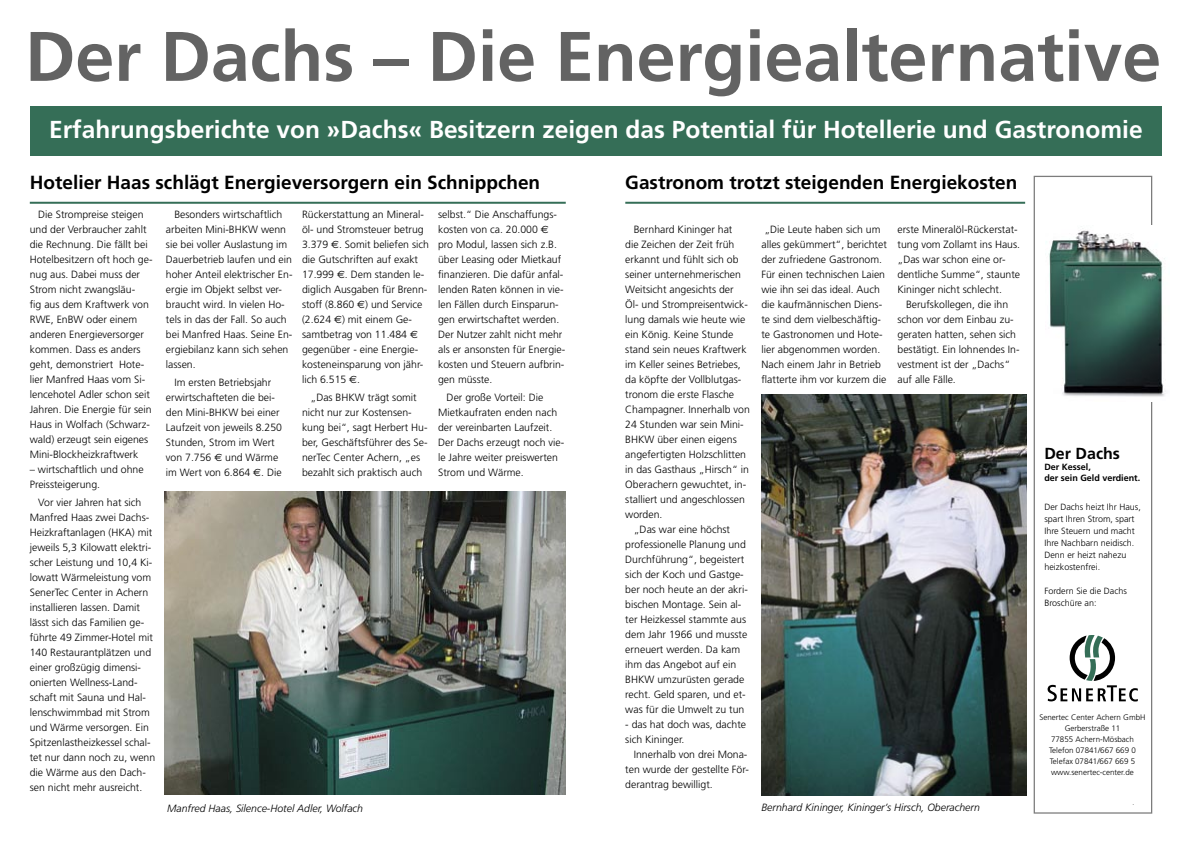
<style>
.page{position:relative;width:1191px;height:842px;background:#fff}
.page>*{position:absolute;margin:0;border:0;box-sizing:border-box;transform-origin:0 0}
.Fließtext{font:700 70px "Frutiger";color:#636363}
.Fließtext-2{font:700 24.5px "Frutiger";color:#fff}
.Fließtext-3{font:700 19px "Frutiger";color:#000}
.Kopfzeile{font:700 19px "Frutiger";color:#000}
.t1{font:700 16px "Frutiger";color:#000}
.Fließtext-4{font:300 10.5px/15px "Frutiger";color:#000}
.Bildunterschrift{font:italic 300 10.5px "Frutiger";color:#000}
.t2{font:300 9px/12px "Frutiger";color:#000}
.t3{font:700 9px "Frutiger";color:#000}
.t4{font:300 8px "Frutiger";color:#000}
.t5{font:300 6.6px "Frutiger";color:#000}
.s1{font-family:"Euro Sans";font-weight:400}
</style>
<div class="page">
<img style="left:761px;top:394px;width:265px;height:402px">
<img style="left:164px;top:492px;width:402px;height:303px">
<hr style="left:625px;top:202px;width:400px;height:2px;background:#356e57">
<hr style="left:30px;top:202px;width:536px;height:2px;background:#356e57">
<div style="left:30px;top:106px;width:1131px;height:49px;background:#356e57"></div>
<div style="left:1033px;top:176px;width:119px;height:638px;border:1px solid #7c7c7c"></div>
<img style="left:1049px;top:226px;width:117px;height:176px">
<svg style="left:1047px;top:635px;width:90px;height:66px"></svg>
<p class="Fließtext" style="left:25px;top:15px;width:1137px">Der Dachs – Die Energiealternative</p>
<p class="Fließtext-2" style="left:49px;top:115px;width:1095px">Erfahrungsberichte von »Dachs« Besitzern zeigen das Potential für Hotellerie und Gastronomie</p>
<p class="Fließtext-3" style="left:30px;top:171px;width:512px">Hotelier Haas schlägt Energieversorgern ein Schnippchen</p>
<p class="Kopfzeile" style="left:625px;top:171px;width:394px">Gastronom trotzt steigenden Energiekosten</p>
<p class="Fließtext-4" style="left:302px;top:207px;width:128px">Rückerstattung an Mineral&shy;öl- und Stromsteuer betrug<br>3.379 <span class="s1">€</span>. Somit beliefen sich die Gutschriften auf exakt<br>17.999 <span class="s1">€</span>. Dem standen le&shy;diglich Ausgaben für Brenn&shy;stoff (8.860 <span class="s1">€</span>) und Service (2.624 <span class="s1">€</span>) mit einem Ge&shy;samtbetrag von 11.484 <span class="s1">€ </span>gegenüber - eine Energie&shy;kosteneinsparung von jähr&shy;lich 6.515 <span class="s1">€</span>.</p>
<p class="Fließtext-4" style="left:302px;top:390px;width:127px;text-indent:9px">„Das BHKW trägt somit nicht nur zur Kostensen&shy;kung bei“, sagt Herbert Hu&shy;ber, Geschäftsführer des Se&shy;nerTec Center Achern, „es bezahlt sich praktisch auch</p>
<p class="Fließtext-4" style="left:166px;top:207px;width:128px;text-indent:9px">Besonders wirtschaftlich arbeiten Mini-BHKW wenn sie bei voller Auslastung im<br>Dauerbetrieb laufen und ein hoher Anteil elektrischer En&shy;ergie im Objekt selbst ver&shy;braucht wird. In vielen Ho&shy;tels in das der Fall. So auch bei Manfred Haas. Seine En&shy;ergiebilanz kann sich sehen lassen.</p>
<p class="Fließtext-4" style="left:166px;top:375px;width:118px;text-indent:9px">Im ersten Betriebsjahr erwirtschafteten die bei&shy;den Mini-BHKW bei einer<br>Laufzeit von jeweils 8.250<br>Stunden, Strom im Wert von 7.756 <span class="s1">€</span> und Wärme im Wert von 6.864 <span class="s1">€</span>. Die</p>
<p class="Fließtext-4" style="left:438px;top:207px;width:129px">selbst.“ Die Anschaffungs&shy;kosten von ca. 20.000 <span class="s1">€ </span>pro Modul, lassen sich z.B. über Leasing oder Mietkauf finanzieren. Die dafür anfal&shy;lenden Raten können in vie&shy;len Fällen durch Einsparun&shy;gen erwirtschaftet werden.<br>Der Nutzer zahlt nicht mehr als er ansonsten für Energie&shy;kosten und Steuern aufbrin&shy;gen müsste.</p>
<p class="Fließtext-4" style="left:438px;top:390px;width:128px;text-indent:9px">Der große Vorteil: Die<br>Mietkaufraten enden nach der vereinbarten Laufzeit.<br>Der Dachs erzeugt noch vie&shy;le Jahre weiter preiswerten<br>Strom und Wärme.</p>
<p class="Fließtext-4" style="left:30px;top:207px;width:124px;text-indent:9px">Die Strompreise steigen und der Verbraucher zahlt die Rechnung. Die fällt bei<br>Hotelbesitzern oft hoch ge&shy;nug aus. Dabei muss der<br>Strom nicht zwangsläu-<br>fig aus dem Kraftwerk von<br>RWE, EnBW oder einem anderen Energieversorger kommen. Dass es anders geht, demonstriert Hote&shy;lier Manfred Haas vom Si&shy;lencehotel Adler schon seit<br>Jahren. Die Energie für sein<br>Haus in Wolfach (Schwarz&shy;wald) erzeugt sein eigenes<br>Mini-Blockheizkraftwerk</p>
<p class="Fließtext-4" style="left:30px;top:462px;width:115px">– wirtschaftlich und ohne<br>Preissteigerung.</p>
<p class="Fließtext-4" style="left:30px;top:495px;width:127px;text-indent:9px">Vor vier Jahren hat sich<br>Manfred Haas zwei Dachs-<br>Heizkraftanlagen (HKA) mit jeweils 5,3 Kilowatt elektri&shy;scher Leistung und 10,4 Ki&shy;lowatt Wärmeleistung vom<br>SenerTec Center in Achern installieren lassen. Damit lässt sich das Familien ge&shy;führte 49 Zimmer-Hotel mit<br>140 Restaurantplätzen und einer großzügig dimensi&shy;onierten Wellness-Land&shy;schaft mit Sauna und Hal&shy;lenschwimmbad mit Strom und Wärme versorgen. Ein<br>Spitzenlastheizkessel schal&shy;tet nur dann noch zu, wenn die Wärme aus den Dach&shy;sen nicht mehr ausreicht.</p>
<p class="Fließtext-4" style="left:625px;top:222px;width:126px;text-indent:9px">Bernhard Kininger hat<br>die Zeichen der Zeit früh erkannt und fühlt sich ob seiner unternehmerischen<br>Weitsicht angesichts der<br>Öl- und Strompreisentwick&shy;lung damals wie heute wie ein König. Keine Stunde stand sein neues Kraftwerk im Keller seines Betriebes, da köpfte der Vollblutgas&shy;tronom die erste Flasche<br>Champagner. Innerhalb von<br>24 Stunden war sein Mini-<br>BHKW über einen eigens angefertigten Holzschlitten in das Gasthaus „Hirsch“ in<br>Oberachern gewuchtet, in&shy;stalliert und angeschlossen worden.</p>
<p class="Fließtext-4" style="left:625px;top:522px;width:124px;text-indent:9px">„Das war eine höchst professionelle Planung und<br>Durchführung“, begeistert sich der Koch und Gastge&shy;ber noch heute an der akri&shy;bischen Montage. Sein al&shy;ter Heizkessel stammte aus dem Jahr 1966 und musste erneuert werden. Da kam ihm das Angebot auf ein<br>BHKW umzurüsten gerade recht. Geld sparen, und et&shy;was für die Umwelt zu tun</p>
<p class="Fließtext-4" style="left:625px;top:717px;width:122px">- das hat doch was, dachte sich Kininger.</p>
<p class="Fließtext-4" style="left:625px;top:747px;width:125px;text-indent:9px">Innerhalb von drei Mona&shy;ten wurde der gestellte För&shy;derantrag bewilligt.</p>
<p class="Fließtext-4" style="left:761px;top:222px;width:127px">„Die Leute haben sich um alles gekümmert“, berichtet der zufriedene Gastronom.<br>Für einen technischen Laien wie ihn sei das ideal. Auch die kaufmännischen Diens&shy;te sind dem vielbeschäftig&shy;te Gastronomen und Hote&shy;lier abgenommen worden.<br>Nach einem Jahr in Betrieb flatterte ihm vor kurzem die</p>
<p class="Fließtext-4" style="left:897px;top:222px;width:124px">erste Mineralöl-Rückerstat&shy;tung vom Zollamt ins Haus. „Das war schon eine or&shy;dentliche Summe“, staunte<br>Kininger nicht schlecht.</p>
<p class="Fließtext-4" style="left:897px;top:297px;width:123px;text-indent:9px">Berufskollegen, die ihn schon vor dem Einbau zu&shy;geraten hatten, sehen sich bestätigt. Ein lohnendes In&shy;vestment ist der „Dachs“ auf alle Fälle.</p>
<p class="Bildunterschrift" style="left:167px;top:802px;width:197px">Manfred Haas, Silence-Hotel Adler, Wolfach</p>
<p class="Bildunterschrift" style="left:761px;top:802px;width:220px">Bernhard Kininger, Kininger’s Hirsch, Oberachern</p>
<p class="t1" style="left:1044px;top:444px;width:77px">Der Dachs</p>
<p class="t3" style="left:1044px;top:462px;width:48px">Der Kessel,</p>
<p class="t3" style="left:1044px;top:472px;width:97px">der sein Geld verdient.</p>
<p class="t2" style="left:1044px;top:501px;width:98px">Der Dachs heizt Ihr Haus, spart Ihren Strom, spart<br>Ihre Steuern und macht<br>Ihre Nachbarn neidisch.<br>Denn er heizt nahezu heizkostenfrei.</p>
<p class="t2" style="left:1044px;top:585px;width:84px">Fordern Sie die Dachs<br>Broschüre an:</p>
<p class="t4" style="left:1039px;top:712px;width:107px">Senertec Center Achern GmbH</p>
<p class="t4" style="left:1064px;top:723px;width:57px">Gerberstraße 11</p>
<p class="t4" style="left:1051px;top:734px;width:84px">77855 Achern-Mösbach</p>
<p class="t4" style="left:1049px;top:745px;width:88px">Telefon 07841/667 669 0</p>
<p class="t4" style="left:1049px;top:756px;width:87px">Telefax 07841/667 669 5</p>
<p class="t4" style="left:1051px;top:767px;width:84px">www.senertec-center.de</p>
<p class="t5" style="left:1132px;top:798px;width:3px">.</p>
</div>
